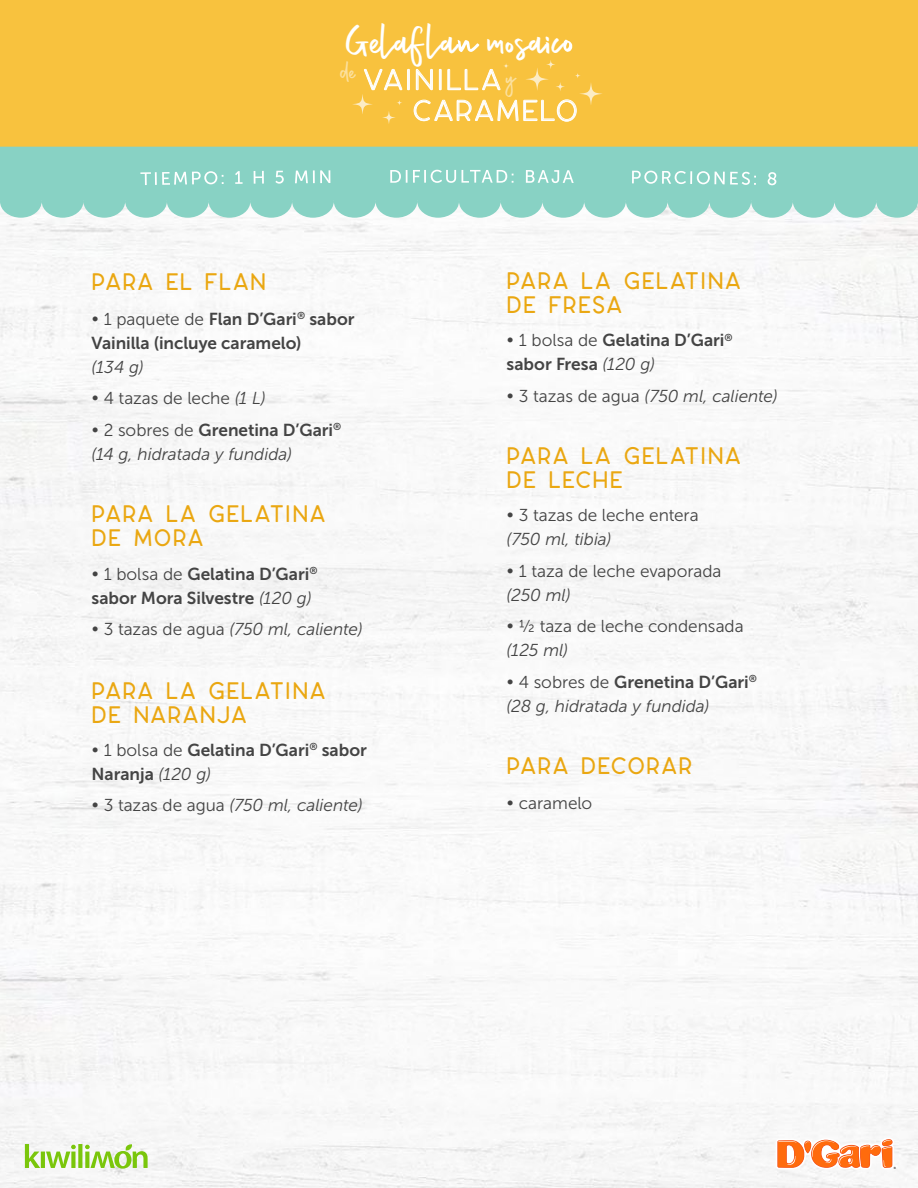
<style>
.page{position:relative;width:918px;height:1188px;background:#fff}
.page>*{position:absolute;margin:0;border:0;box-sizing:border-box;transform-origin:0 0}
.t1{font:49.5px "Almond Yandi Designs";letter-spacing:.01em;color:#fff}
.t2{font:29.1px/30.9px "CAROSE Light";letter-spacing:.015em;color:#fff;scale:1.08 1}
.t3{font:24px/24px "CAROSE Medium";letter-spacing:.05em;color:#eaa711}
.t4{font:17.25px/24px "Museo Sans 700";color:#444}
.t5{font:italic 17.25px "Museo Sans 300";letter-spacing:-.005em;color:#444}
.t6{font:17.25px "Museo Sans 300";color:#444}
.t7{font:700 3px "Helvetica";color:#231f20}
.s1{font-size:45.6px}
.s2{font-size:54.45px}
.s3{font-size:44.55px}
.s4{font-size:57.6px}
.s5{font-family:"Almond Yandi Designs";font-size:27.9px}
.s6{font-family:"Museo Sans 300"}
.s7{font-style:italic}
.s8{font-family:"Museo Sans 300";font-style:italic}
.s9{font-style:normal}
</style>
<div class="page">
<svg style="left:776px;top:1137px;width:118px;height:33px"></svg>
<div style="left:0;top:0;width:918px;height:147px;background:#f8c23e"></div>
<svg style="left:0;top:147px;width:918px;height:71px;background:#8ed4c7"></svg>
<svg style="left:140px;top:171px;width:84px;height:14px"></svg>
<svg style="left:235px;top:171px;width:8px;height:13px"></svg>
<svg style="left:254px;top:171px;width:10px;height:13px"></svg>
<svg style="left:275px;top:171px;width:9px;height:13px"></svg>
<svg style="left:295px;top:170px;width:35px;height:13px"></svg>
<svg style="left:390px;top:170px;width:66px;height:13px"></svg>
<svg style="left:462px;top:170px;width:52px;height:13px"></svg>
<svg style="left:526px;top:170px;width:48px;height:13px"></svg>
<svg style="left:632px;top:171px;width:124px;height:14px"></svg>
<svg style="left:768px;top:172px;width:8px;height:13px"></svg>
<svg style="left:25px;top:1144px;width:15px;height:24px"></svg>
<hr style="left:41px;top:1152px;width:4px;height:16px;background:#7ac60b">
<svg style="left:46px;top:1145px;width:30px;height:23px"></svg>
<svg style="left:78px;top:1144px;width:4px;height:24px"></svg>
<svg style="left:85px;top:1144px;width:63px;height:25px"></svg>
<svg style="left:340px;top:60px;width:263px;height:84px;background:#f8c64c"></svg>
<h1 class="t1" style="left:345px;top:19px;width:230px">Gela<span class="s1">f</span>la<span class="s2">n</span> mo<span class="s3">s</span>aic<span class="s4">o</span></h1>
<h2 class="t2" style="left:411px;top:62px;width:156px;text-indent:-49px">VAINILLA<span class="s5">y<br></span>CARAMELO</h2>
<h3 class="t3" style="left:92px;top:268px;width:176px">PARA EL FLAN</h3>
<p class="t4" style="left:91px;top:307px;width:265px"><span class="s6">• 1 paquete de</span> Flan D’Gari<sup>®</sup> sabor<br>Vainilla (incluye caramelo)</p>
<p class="t5" style="left:91px;top:358px;width:54px">(134 g)</p>
<p class="t6" style="left:91px;top:389px;width:176px">• 4 tazas de leche <span class="s7">(1 L)</span></p>
<p class="t4" style="left:91px;top:418px;width:251px"><span class="s6">• 2 sobres de</span> Grenetina D’Gari<sup>®</sup></p>
<p class="t5" style="left:91px;top:445px;width:202px">(14 g, hidratada y fundida)</p>
<h3 class="t3" style="left:92px;top:500px;width:236px">PARA LA GELATINA<br>DE MORA</h3>
<p class="t4" style="left:91px;top:562px;width:228px"><span class="s6">• 1 bolsa de</span> Gelatina D’Gari<sup>® </sup>sabor Mora Silvestre <span class="s8">(120 g)</span></p>
<p class="t5" style="left:91px;top:620px;width:273px"><span class="s9">• 3 tazas de agua</span> (750 ml, caliente)</p>
<h3 class="t3" style="left:92px;top:677px;width:236px">PARA LA GELATINA<br>DE NARANJA</h3>
<p class="t4" style="left:91px;top:738px;width:277px"><span class="s6">• 1 bolsa de</span> Gelatina D’Gari<sup>®</sup> sabor<br>Naranja <span class="s8">(120 g)</span></p>
<p class="t5" style="left:91px;top:796px;width:273px"><span class="s9">• 3 tazas de agua</span> (750 ml, caliente)</p>
<h3 class="t3" style="left:507px;top:267px;width:236px">PARA LA GELATINA<br>DE FRESA</h3>
<p class="t4" style="left:507px;top:328px;width:228px"><span class="s6">• 1 bolsa de</span> Gelatina D’Gari<sup>® </sup>sabor Fresa <span class="s8">(120 g)</span></p>
<p class="t5" style="left:507px;top:387px;width:273px"><span class="s9">• 3 tazas de agua</span> (750 ml, caliente)</p>
<h3 class="t3" style="left:507px;top:442px;width:236px">PARA LA GELATINA<br>DE LECHE</h3>
<p class="t6" style="left:507px;top:506px;width:194px">• 3 tazas de leche entera</p>
<p class="t5" style="left:507px;top:530px;width:106px">(750 ml, tibia)</p>
<p class="t6" style="left:507px;top:561px;width:216px">• 1 taza de leche evaporada</p>
<p class="t5" style="left:507px;top:585px;width:66px">(250 ml)</p>
<p class="t6" style="left:507px;top:617px;width:239px">• ½ taza de leche condensada</p>
<p class="t5" style="left:507px;top:641px;width:63px">(125 ml)</p>
<p class="t4" style="left:507px;top:670px;width:252px"><span class="s6">• 4 sobres de</span> Grenetina D’Gari<sup>®</sup></p>
<p class="t5" style="left:507px;top:696px;width:204px">(28 g, hidratada y fundida)</p>
<h3 class="t3" style="left:507px;top:752px;width:187px">PARA DECORAR</h3>
<p class="t6" style="left:507px;top:793px;width:87px">• caramelo</p>
<p class="t7" style="left:894px;top:1166px;width:4px">®</p>
</div>
